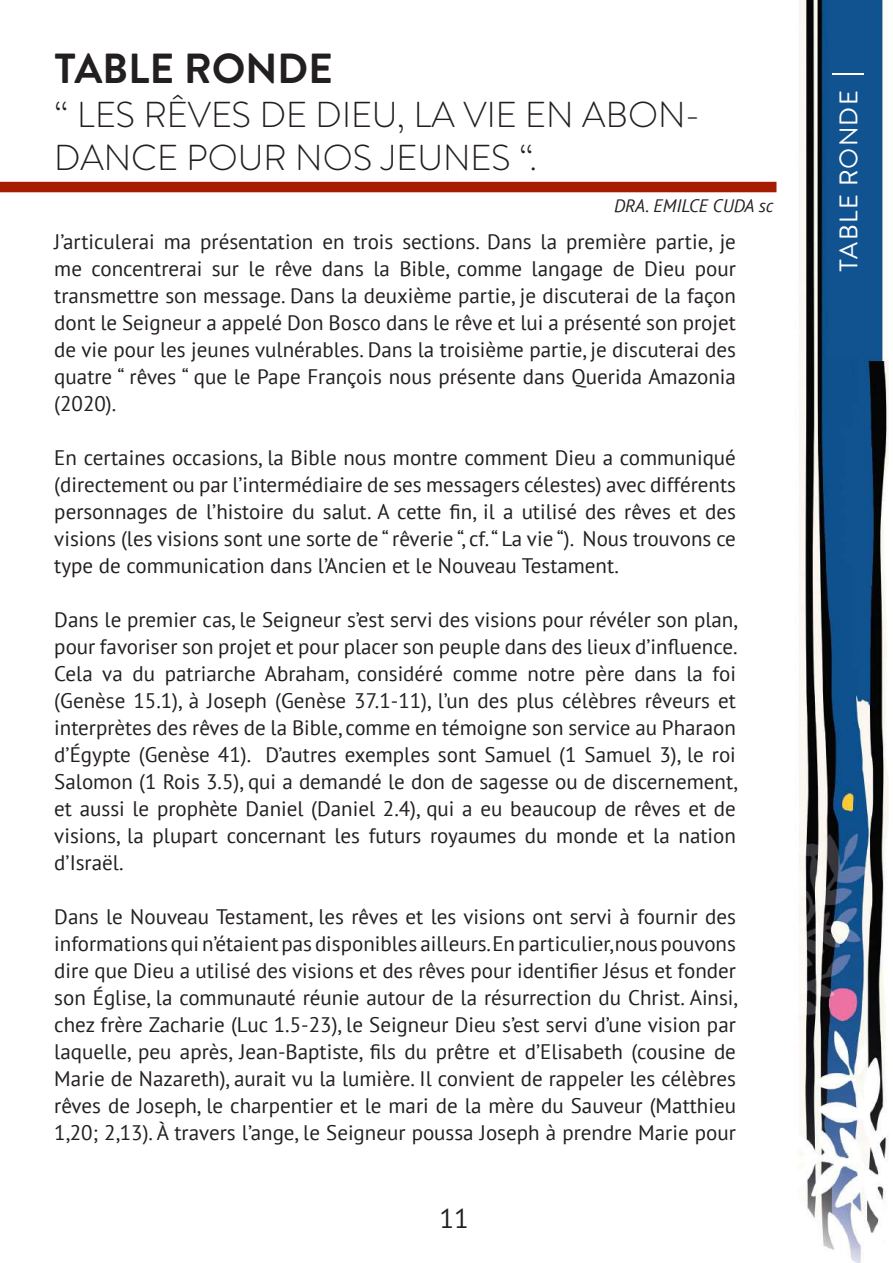
<style>
.page{position:relative;width:893px;height:1263px;background:#fff}
.page>*{position:absolute;margin:0;border:0;box-sizing:border-box;transform-origin:0 0}
.t1{font:700 42px "Brandon Text";color:#231f20}
.t2{font:300 36px/43.2px "Brandon Text";color:#231f20}
.t3{font:27px "PT Sans";color:#231f20}
.t4{font:25.5px "Brandon Text";letter-spacing:.05em;color:#fff}
.t5{font:21px/27px "PT Sans";color:#231f20;text-align:justify}
.t6{font:italic 18px "PT Sans";color:#231f20}
</style>
<div class="page">
<img style="left:799px;top:0;width:89px;height:1263px">
<div style="left:0;top:182px;width:776px;height:10px;background:#a61c00"></div>
<hr style="left:832px;top:73px;width:32px;height:2px;background:#fff">
<h1 class="t1" style="left:54px;top:40px;width:280px">TABLE RONDE</h1>
<h2 class="t2" style="left:54px;top:91px;width:647px">“ LES RÊVES DE DIEU, LA VIE EN ABON-<br>DANCE POUR NOS JEUNES “.</h2>
<p class="t6" style="left:614px;top:194px;width:161px">DRA. EMILCE CUDA sc</p>
<p class="t5" style="left:54px;top:227px;width:683px">J’articulerai ma présentation en trois sections. Dans la première partie, je me concentrerai sur le rêve dans la Bible, comme langage de Dieu pour transmettre son message. Dans la deuxième partie, je discuterai de la façon dont le Seigneur a appelé Don Bosco dans le rêve et lui a présenté son projet de vie pour les jeunes vulnérables. Dans la troisième partie, je discuterai des quatre “ rêves “ que le Pape François nous présente dans Querida Amazonia (2020).</p>
<p class="t5" style="left:54px;top:443px;width:683px">En certaines occasions, la Bible nous montre comment Dieu a communiqué (directement ou par l’intermédiaire de ses messagers célestes) avec différents personnages de l’histoire du salut. A cette fin, il a utilisé des rêves et des visions (les visions sont une sorte de “ rêverie “, cf. “ La vie “). Nous trouvons ce type de communication dans l’Ancien et le Nouveau Testament.</p>
<p class="t5" style="left:54px;top:605px;width:685px">Dans le premier cas, le Seigneur s’est servi des visions pour révéler son plan, pour favoriser son projet et pour placer son peuple dans des lieux d’influence.<br>Cela va du patriarche Abraham, considéré comme notre père dans la foi (Genèse 15.1), à Joseph (Genèse 37.1-11), l’un des plus célèbres rêveurs et interprètes des rêves de la Bible, comme en témoigne son service au Pharaon d’Égypte (Genèse 41). D’autres exemples sont Samuel (1 Samuel 3), le roi Salomon (1 Rois 3.5), qui a demandé le don de sagesse ou de discernement, et aussi le prophète Daniel (Daniel 2.4), qui a eu beaucoup de rêves et de visions, la plupart concernant les futurs royaumes du monde et la nation d’Israël.</p>
<p class="t5" style="left:54px;top:902px;width:685px">Dans le Nouveau Testament, les rêves et les visions ont servi à fournir des informations qui n’étaient pas disponibles ailleurs.En particulier,nous pouvons dire que Dieu a utilisé des visions et des rêves pour identifier Jésus et fonder son Église, la communauté réunie autour de la résurrection du Christ. Ainsi, chez frère Zacharie (Luc 1.5-23), le Seigneur Dieu s’est servi d’une vision par laquelle, peu après, Jean-Baptiste, fils du prêtre et d’Elisabeth (cousine de Marie de Nazareth), aurait vu la lumière. Il convient de rappeler les célèbres rêves de Joseph, le charpentier et le mari de la mère du Sauveur (Matthieu 1,20; 2,13). À travers l’ange, le Seigneur poussa Joseph à prendre Marie pour</p>
<p class="t3" style="left:439px;top:1201px;width:31px">11</p>
<p class="t4" style="left:831px;top:272px;width:183px;rotate:-90deg">TABLE RONDE</p>
</div>
